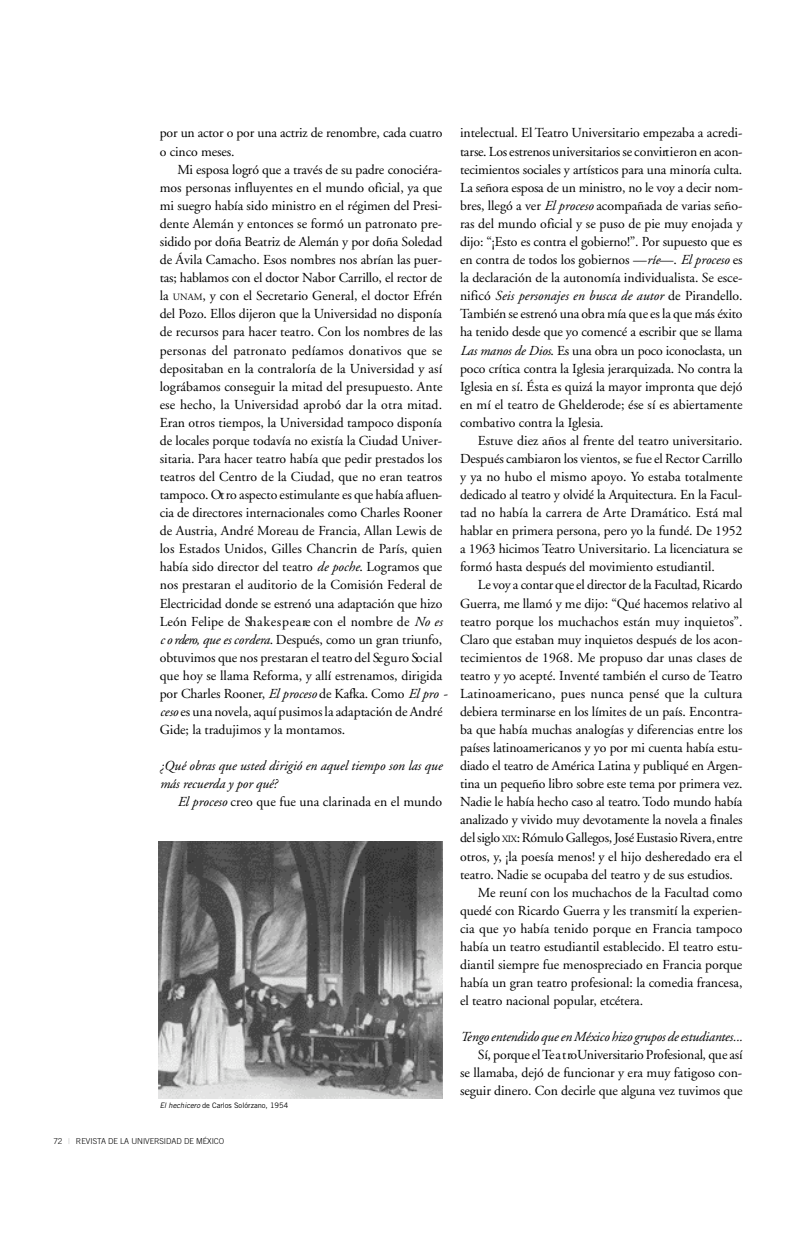
<style>
.page{position:relative;width:798px;height:1241px;background:#fff}
.page>*{position:absolute;margin:0;border:0;box-sizing:border-box;transform-origin:0 0}
.t1{font:13.75px/18px "Adobe Garamond";color:#000;text-align:justify}
.t2{font:italic 13.75px/18.2px "Adobe Garamond";color:#000}
.t3{font:13.75px "Adobe Garamond";letter-spacing:-.025em;color:#000}
.t4{font:300 8.12px "Trade Gothic";letter-spacing:-.01em;color:#000}
.t5{font:7.5px "Trade Gothic";letter-spacing:-.005em;color:#000}
.s1{font-size:9.62px}
.s2{font-style:italic}
.s3{font-weight:400;color:#bfbfbf}
</style>
<div class="page">
<img style="left:158px;top:841px;width:284px;height:256px">
<p class="t1" style="left:160px;top:125px;width:284px">por un actor o por una actriz de renombre, cada cuatro o cinco meses.</p>
<p class="t1" style="left:160px;top:162px;width:289px;text-align:left;text-indent:18px">Mi esposa logró que a través de su padre conociéra&shy;mos personas influyentes en el mundo oficial, ya que mi suegro había sido ministro en el régimen del Presi&shy;dente Alemán y entonces se formó un patronato pre&shy;sidido por doña Beatriz de Alemán y por doña Soledad de Ávila Camacho. Esos nombres nos abrían las puer&shy;tas; hablamos con el doctor Nabor Carrillo, el rector de la <span class="s1">UNAM</span>, y con el Secretario General, el doctor Efrén del Pozo. Ellos dijeron que la Universidad no disponía de recursos para hacer teatro. Con los nombres de las personas del patronato pedíamos donativos que se depositaban en la contraloría de la Universidad y así lográbamos conseguir la mitad del presupuesto. Ante ese hecho, la Universidad aprobó dar la otra mitad.<br>Eran otros tiempos, la Universidad tampoco disponía de locales porque todavía no existía la Ciudad Univer&shy;sitaria. Para hacer teatro había que pedir prestados los teatros del Centro de la Ciudad, que no eran teatros ta m p o c o. Ot ro aspecto estimulante es que había afluen&shy;cia de directores internacionales como Charles Rooner de Austria, André Moreau de Francia, Allan Lewis de los Estados Unidos, Gilles Chancrin de París, quien había sido director del teatro <span class="s2">de poche</span>. Logramos que nos prestaran el auditorio de la Comisión Federal de Electricidad donde se estrenó una adaptación que hizo León Felipe de Sh a k e s p e a re con el nombre de <span class="s2">No es c o rdero, que es cordera</span>. Después, como un gran triunfo, obtuvimos que nos prestaran el teatro del Se g u ro So c ia l que hoy se llama Reforma, y allí estrenamos, dirigida por Charles Rooner, <span class="s2">El proceso</span> de Kafka. Como <span class="s2">El pro - ceso</span> es una novela, aquí pusimos la adaptación de André Gide; la tradujimos y la montamos.</p>
<p class="t2" style="left:160px;top:757px;width:284px">¿Qué obras que usted dirigió en aquel tiempo son las que más recuerda y por qué?</p>
<p class="t1" style="left:177px;top:794px;width:266px"><span class="s2">El proceso</span> creo que fue una clarinada en el mundo</p>
<p class="t5" style="left:160px;top:1102px;width:130px"><span class="s2">El hechicero</span> de Carlos Solórzano, 1954</p>
<p class="t4" style="left:53px;top:1137px;width:172px">72 <span class="s3">|</span> REVISTA DE LA UNIVERSIDAD DE MÉXICO</p>
<p class="t1" style="left:460px;top:125px;width:284px">intelectual. El Teatro Universitario empezaba a acredi&shy;tarse. Los estrenos universitarios se convirtie ron en acon&shy;tecimientos sociales y artísticos para una minoría culta.<br>La señora esposa de un ministro, no le voy a decir nom&shy;bres, llegó a ver <span class="s2">El proceso</span> acompañada de varias seño&shy;ras del mundo oficial y se puso de pie muy enojada y dijo: “¡Esto es contra el gobierno!”. Por supuesto que es en contra de todos los gobiernos —<span class="s2">ríe</span>—. <span class="s2">El proceso</span> es la declaración de la autonomía individualista. Se esce&shy;nificó <span class="s2">Seis personajes en busca de autor</span> de Pirandello.<br>También seestrenó una obra mía queesla que más éxito ha tenido desde que yo comencé a escribir que se llama <span class="s2">Las manos de Dios</span>. Es una obra un poco iconoclasta, un poco crítica contra la Iglesia jerarquizada. No contra la Iglesia en sí. Ésta es quizá la mayor impronta que dejó en mí el teatro de Ghelderode; ése sí es abiertamente combativo contra la Iglesia.</p>
<p class="t1" style="left:460px;top:433px;width:284px;text-indent:18px">Estuve diez años al frente del teatro universitario.<br>Después cambiaron los vientos, se fue el Rector Carrillo y ya no hubo el mismo apoyo. Yo estaba totalmente dedicado al teatro y olvidé la Arquitectura. En la Facul&shy;tad no había la carrera de Arte Dramático. Está mal hablar en primera persona, pero yo la fundé. De 1952 a 1963 hicimos Teatro Universitario. La licenciatura se formó hasta después del movimiento estudiantil.</p>
<p class="t3" style="left:477px;top:579px;width:266px">Le voy a contar que el director de la Facultad, Ricard o</p>
<p class="t1" style="left:460px;top:595px;width:284px">Guerra, me llamó y me dijo: “Qué hacemos relativo al</p>
<p class="t1" style="left:460px;top:613px;width:284px">teatro porque los muchachos están muy inquietos”.</p>
<p class="t1" style="left:460px;top:631px;width:284px">Claro que estaban muy inquietos después de los acon-</p>
<p class="t1" style="left:460px;top:649px;width:284px">tecimientos de 1968. Me propuso dar unas clases de</p>
<p class="t1" style="left:460px;top:667px;width:284px">teatro y yo acepté. Inventé también el curso de Teatro</p>
<p class="t1" style="left:460px;top:685px;width:284px">Latinoamericano, pues nunca pensé que la cultura</p>
<p class="t1" style="left:460px;top:703px;width:284px">debiera terminarse en los límites de un país. Encontra-</p>
<p class="t1" style="left:460px;top:721px;width:284px">ba que había muchas analogías y diferencias entre los</p>
<p class="t1" style="left:460px;top:739px;width:284px">países latinoamericanos y yo por mi cuenta había estu-</p>
<p class="t1" style="left:460px;top:757px;width:284px">diado el teatro de América Latina y publiqué en Argen-</p>
<p class="t1" style="left:460px;top:776px;width:284px">tina un pequeño libro sobre este tema por primera vez.</p>
<p class="t1" style="left:460px;top:794px;width:284px">Nadie le había hecho caso al teatro. Todo mundo había</p>
<p class="t1" style="left:460px;top:812px;width:284px">analizado y vivido muy devotamente la novela a finales</p>
<p class="t3" style="left:460px;top:832px;width:284px">delsiglo <span class="s1">X IX</span>:Rómulo Gallegos,JoséEustasioRivera,entre</p>
<p class="t1" style="left:460px;top:848px;width:284px">otros, y, ¡la poesía menos! y el hijo desheredado era el</p>
<p class="t1" style="left:460px;top:866px;width:274px">teatro. Nadie se ocupaba del teatro y de sus estudios.</p>
<p class="t1" style="left:477px;top:884px;width:266px">Me reuní con los muchachos de la Facultad como</p>
<p class="t1" style="left:460px;top:902px;width:284px">quedé con Ricardo Guerra y les transmití la experien-</p>
<p class="t1" style="left:460px;top:920px;width:284px">cia que yo había tenido porque en Francia tampoco</p>
<p class="t1" style="left:460px;top:938px;width:284px">había un teatro estudiantil establecido. El teatro estu-</p>
<p class="t1" style="left:460px;top:956px;width:284px">diantil siempre fue menospreciado en Francia porque</p>
<p class="t1" style="left:460px;top:974px;width:284px">había un gran teatro profesional: la comedia francesa,</p>
<p class="t1" style="left:460px;top:992px;width:184px">el teatro nacional popular, etcétera.</p>
<p class="t2" style="left:460px;top:1028px;width:284px">Tengo entendido queenMéxico hizo grupos deestudiantes...</p>
<p class="t1" style="left:460px;top:1047px;width:284px;text-indent:18px">Sí, porque el Te a t roUn iversitario Profesional, que así se llamaba, dejó de funcionar y era muy fatigoso con&shy;seguir dinero. Con decirle que alguna vez tuvimos que</p>
</div>
